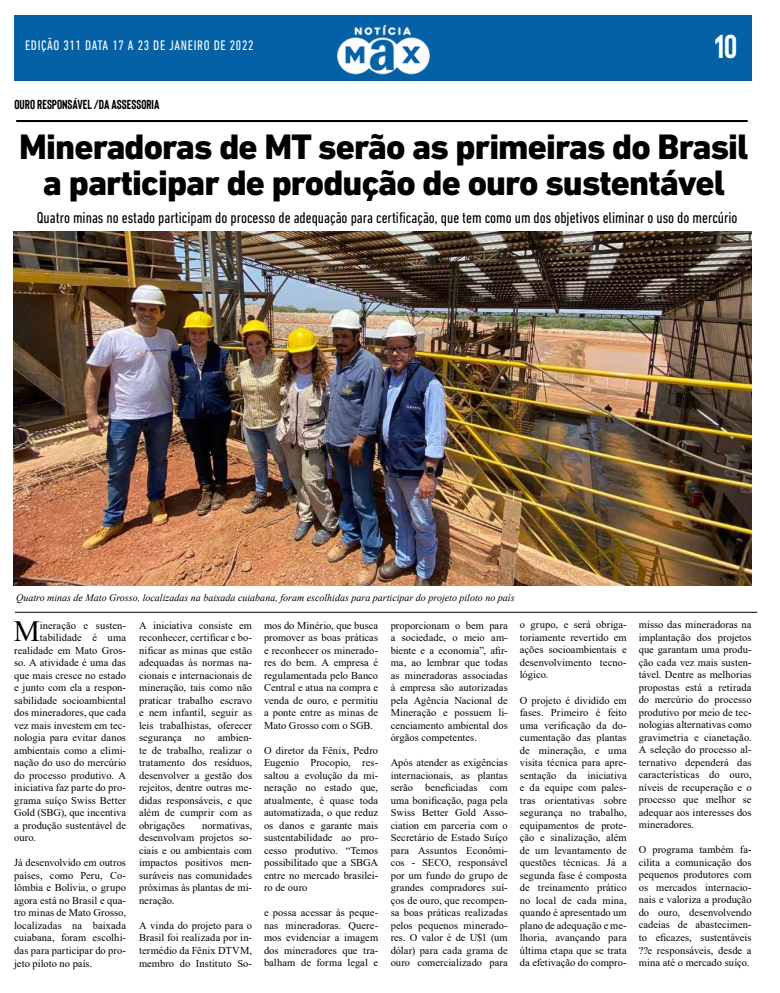
<style>
.page{position:relative;width:780px;height:993px;background:#fff}
.page>*{position:absolute;margin:0;border:0;box-sizing:border-box;transform-origin:0 0}
.t1{font:800 36px/36px "DIN Next LT Pro";letter-spacing:-.025em;color:#000;text-align:center}
.t2{font:700 33px "Bison";color:#fff}
.t3{font:29.4px "Times New Roman";color:#000}
.t4{font:condensed 16px "DIN Next LT Pro";color:#000}
.t5{font:condensed 14px "DIN Next LT Pro";letter-spacing:.05em;color:#fff}
.t6{font:700 13px "Bison";color:#000}
.t7{font:10.5px/12.5px "Times New Roman";letter-spacing:.005em;color:#000;text-align:justify}
.t8{font:italic 10px "Times New Roman";color:#000}
</style>
<div class="page">
<hr style="left:16px;top:120px;width:731px;height:2px;background:#000">
<div style="left:14px;top:15px;width:737px;height:66px;background:#0561a6"></div>
<img style="left:337px;top:24px;width:93px;height:51px">
<hr style="left:15px;top:611px;width:742px;height:1px;background:#000">
<img style="left:14px;top:231px;width:737px;height:354px">
<h3 class="t5" style="left:25px;top:38px;width:230px">EDIÇÃO 311 DATA 17 A 23 DE JANEIRO DE 2022</h3>
<p class="t6" style="left:15px;top:98px;width:146px">OURO RESPONSÁVEL /DA ASSESSORIA</p>
<h2 class="t2" style="left:714px;top:29px;width:24px">10</h2>
<h1 class="t1" style="left:19px;top:129px;width:730px">Mineradoras de MT serão as primeiras do Brasil a participar de produção de ouro sustentável</h1>
<h3 class="t4" style="left:37px;top:208px;width:702px">Quatro minas no estado participam do processo de adequação para certificação, que tem como um dos objetivos eliminar o uso do mercúrio</h3>
<p class="t8" style="left:16px;top:590px;width:500px">Quatro minas de Mato Grosso, localizadas na baixada cuiabana, foram escolhidas para participar do projeto piloto no país</p>
<h3 class="t3" style="left:14px;top:610px;width:28px">M</h3>
<p class="t7" style="left:40px;top:618px;width:88px">ineração e susten-</p>
<p class="t7" style="left:40px;top:631px;width:88px">tabilidade é uma</p>
<p class="t7" style="left:14px;top:643px;width:113px">realidade em Mato Gros-</p>
<p class="t7" style="left:14px;top:656px;width:113px">so. A atividade é uma das</p>
<p class="t7" style="left:14px;top:668px;width:113px">que mais cresce no estado</p>
<p class="t7" style="left:14px;top:681px;width:113px">e junto com ela a respon-</p>
<p class="t7" style="left:14px;top:693px;width:113px">sabilidade socioambiental</p>
<p class="t7" style="left:14px;top:706px;width:113px">dos mineradores, que cada</p>
<p class="t7" style="left:14px;top:718px;width:113px">vez mais investem em tec-</p>
<p class="t7" style="left:14px;top:731px;width:113px">nologia para evitar danos</p>
<p class="t7" style="left:14px;top:743px;width:113px">ambientais como a elimi-</p>
<p class="t7" style="left:14px;top:756px;width:113px">nação do uso do mercúrio</p>
<p class="t7" style="left:14px;top:768px;width:113px">do processo produtivo. A</p>
<p class="t7" style="left:14px;top:781px;width:113px">iniciativa faz parte do pro-</p>
<p class="t7" style="left:14px;top:793px;width:113px">grama suíço Swiss Better</p>
<p class="t7" style="left:14px;top:806px;width:113px">Gold (SBG), que incentiva</p>
<p class="t7" style="left:14px;top:818px;width:113px">a produção sustentável de</p>
<p class="t7" style="left:14px;top:831px;width:23px">ouro.</p>
<p class="t7" style="left:14px;top:856px;width:113px">Já desenvolvido em outros países, como Peru, Co&shy;lômbia e Bolívia, o grupo agora está no Brasil e qua&shy;tro minas de Mato Grosso, localizadas na baixada cuiabana, foram escolhi&shy;das para participar do pro&shy;jeto piloto no país.</p>
<p class="t7" style="left:139px;top:618px;width:114px">A iniciativa consiste em reconhecer, certificar e bo&shy;nificar as minas que estão adequadas às normas na&shy;cionais e internacionais de mineração, tais como não praticar trabalho escravo e nem infantil, seguir as leis trabalhistas, oferecer segurança no ambien&shy;te de trabalho, realizar o tratamento dos resíduos, desenvolver a gestão dos rejeitos, dentre outras me&shy;didas responsáveis, e que além de cumprir com as obrigações</p>
<p class="t7" style="left:139px;top:818px;width:115px;text-indent:63px">normativas, desenvolvam projetos so&shy;ciais e ou ambientais com impactos positivos men&shy;suráveis nas comunidades próximas às plantas de mi&shy;neração.</p>
<p class="t7" style="left:139px;top:918px;width:114px">A vinda do projeto para o Brasil foi realizada por in&shy;termédio da Fênix DTVM, membro do Instituto So-</p>
<p class="t7" style="left:264px;top:618px;width:116px">mos do Minério, que busca promover as boas práticas e reconhecer os minerado&shy;res do bem. A empresa é regulamentada pelo Banco Central e atua na compra e venda de ouro, e permitiu a ponte entre as minas de Mato Grosso com o SGB.</p>
<p class="t7" style="left:264px;top:743px;width:116px">O diretor da Fênix, Pedro Eugenio Procopio, res&shy;saltou a evolução da mi&shy;neração no estado que, atualmente, é quase toda automatizada, o que reduz os danos e garante mais sustentabilidade ao pro&shy;cesso produtivo. “Temos possibilitado que a SBGA entre no mercado brasilei&shy;ro de ouro</p>
<p class="t7" style="left:264px;top:905px;width:116px">e possa acessar às peque&shy;nas mineradoras. Quere&shy;mos evidenciar a imagem dos mineradores que tra&shy;balham de forma legal e</p>
<p class="t7" style="left:390px;top:618px;width:119px">proporcionam o bem para a sociedade, o meio am&shy;biente e a economia”, afir&shy;ma, ao lembrar que todas as mineradoras associadas à empresa são autorizadas pela Agência Nacional de Mineração e possuem li&shy;cenciamento ambiental dos órgãos competentes.</p>
<p class="t7" style="left:390px;top:755px;width:119px">Após atender as exigências internacionais, as plantas serão beneficiadas com uma bonificação, paga pela Swiss Better Gold Asso&shy;ciation em parceria com o Secretário de Estado Suíço para Assuntos Econômi&shy;cos - SECO, responsável por um fundo do grupo de grandes compradores suí&shy;ços de ouro, que recompen&shy;sa boas práticas realizadas pelos pequenos minerado&shy;res. O valor é de U$1 (um dólar) para cada grama de ouro comercializado para</p>
<p class="t7" style="left:520px;top:618px;width:108px">o grupo, e será obriga&shy;toriamente revertido em ações socioambientais e desenvolvimento tecno&shy;lógico.</p>
<p class="t7" style="left:520px;top:693px;width:108px">O projeto é dividido em fases. Primeiro é feito uma verificação da do&shy;cumentação das plantas de mineração, e uma visita técnica para apre&shy;sentação da iniciativa e da equipe com pales&shy;tras orientativas sobre segurança no trabalho, equipamentos de prote&shy;ção e sinalização, além de um levantamento de questões técnicas. Já a segunda fase é composta de treinamento prático no local de cada mina, quando é apresentado um plano de adequação e me&shy;lhoria, avançando para última etapa que se trata da efetivação do compro-</p>
<p class="t7" style="left:638px;top:618px;width:114px">misso das mineradoras na implantação dos projetos que garantam uma produ&shy;ção cada vez mais susten&shy;tável. Dentre as melhorias propostas está a retirada do mercúrio do processo produtivo por meio de tec&shy;nologias alternativas como gravimetria e cianetação.<br>A seleção do processo al&shy;ternativo dependerá das características do ouro, níveis de recuperação e o processo que melhor se adequar aos interesses dos mineradores.</p>
<p class="t7" style="left:638px;top:843px;width:114px">O programa também fa&shy;cilita a comunicação dos pequenos produtores com os mercados internacio&shy;nais e valoriza a produção do ouro, desenvolvendo cadeias de abastecimen&shy;to eficazes, sustentáveis ??e responsáveis, desde a mina até o mercado suíço.</p>
</div>
